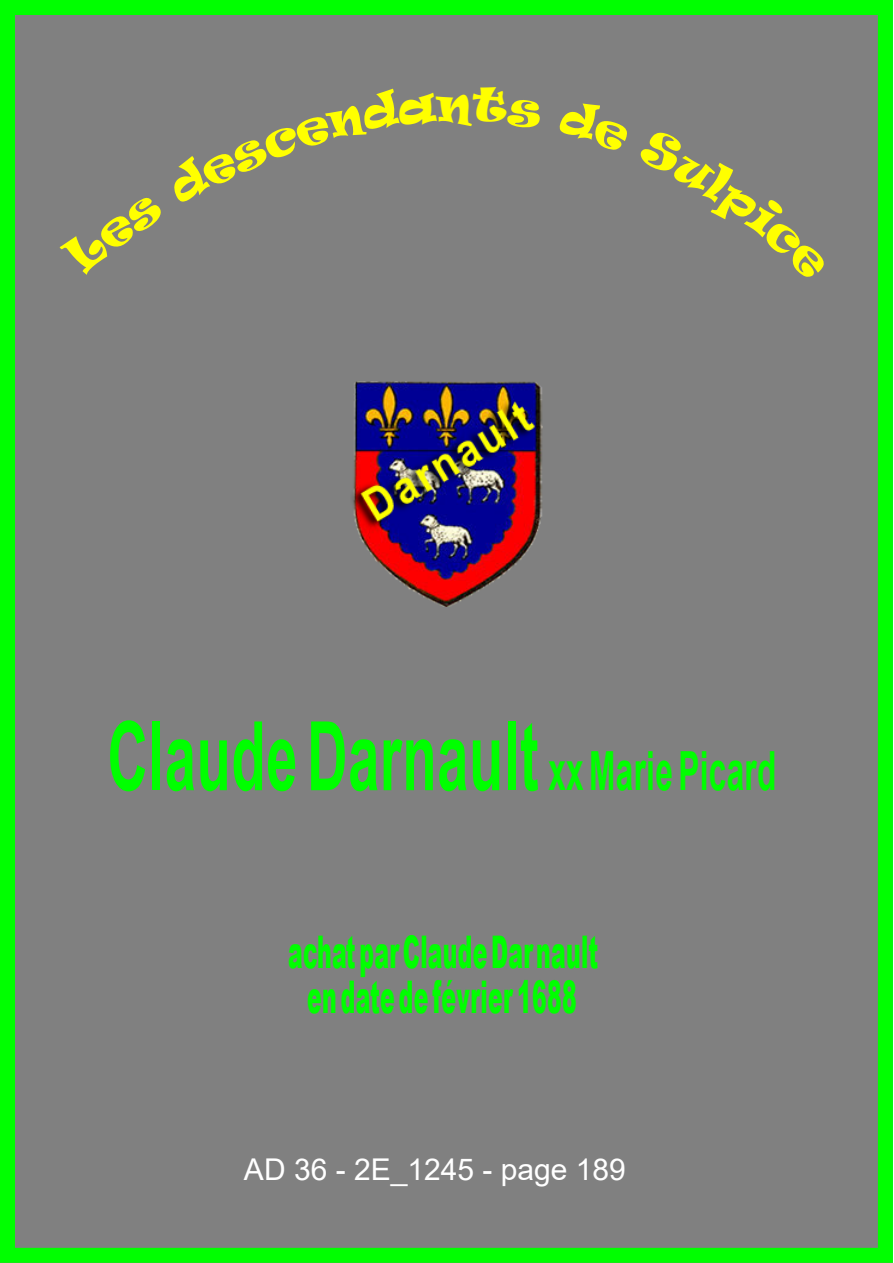
<style>
.page{position:relative;width:894px;height:1263px;background:#fff}
.page>*{position:absolute;margin:0;border:0;box-sizing:border-box;transform-origin:0 0}
.t1{font:700 96px "Arial";letter-spacing:.01em;color:#0f0;scale:.58 1}
.t2{font:900 45px/45px "Arial";letter-spacing:.01em;color:#0f0;text-align:center;scale:.49 1}
.t3{font:30px "Arial";color:#fff}
.s1{font-size:54px}
</style>
<div class="page">
<div style="left:0;top:0;width:893px;height:1263px;background:#808080"></div>
<img style="left:352px;top:381px;width:190px;height:226px">
<img style="left:351px;top:398px;width:185px;height:132px">
<img style="left:359px;top:400px;width:177px;height:122px">
<div style="left:59px;top:86px;width:483px;height:191px;background:#808080"></div>
<div style="left:558px;top:96px;width:72px;height:57px;background:#808080"></div>
<div style="left:637px;top:127px;width:191px;height:155px;background:#808080"></div>
<h1 class="t1" style="left:107px;top:720px;width:1155px">Claude Darnault <span class="s1">xx Marie Picard</span></h1>
<p class="t2" style="left:288px;top:934px;width:634px">achat par Claude Darnault en date de février 1688</p>
<p class="t3" style="left:244px;top:1158px;width:383px">AD 36 - 2E_1245 - page 189</p>
</div>
